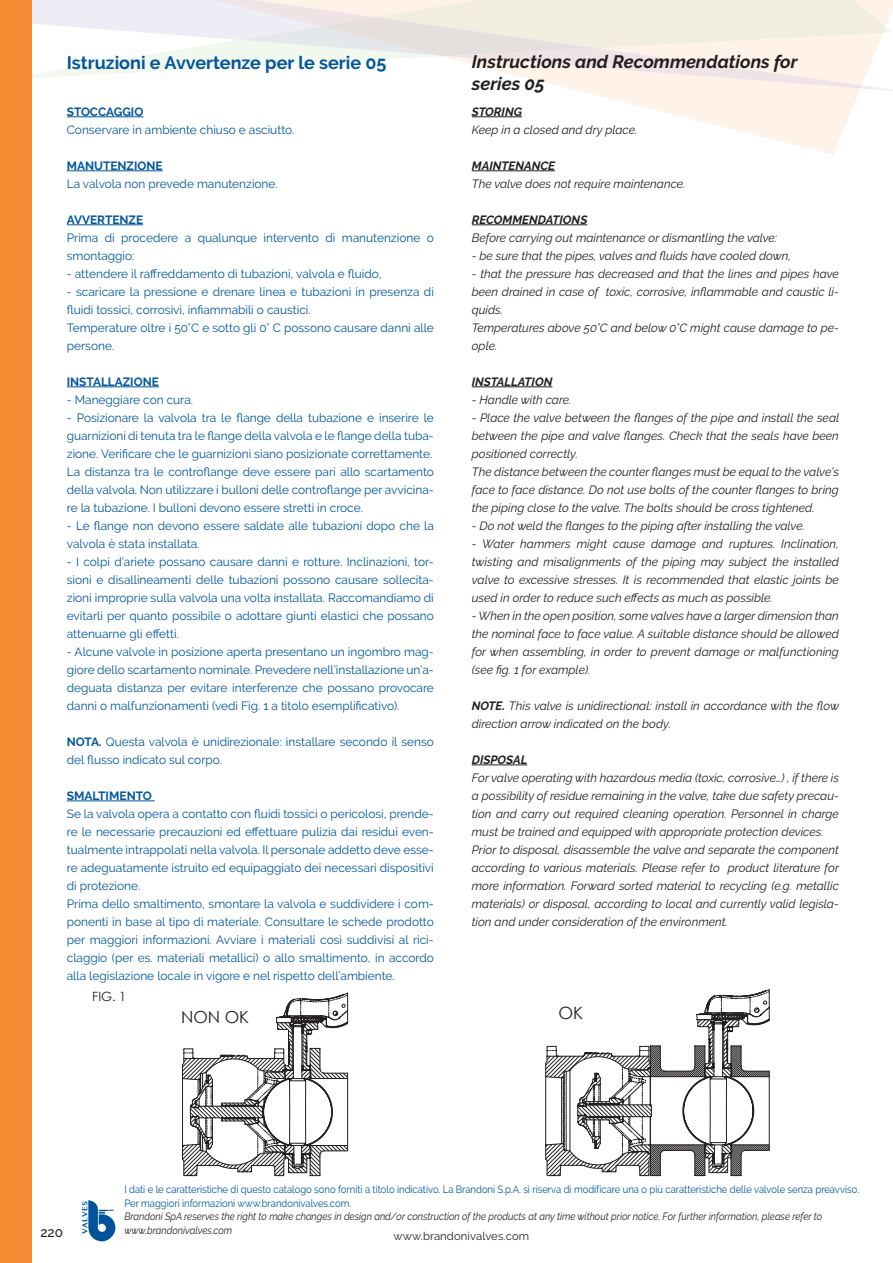
<style>
.page{position:relative;width:893px;height:1263px;background:#fff}
.page>*{position:absolute;margin:0;border:0;box-sizing:border-box;transform-origin:0 0}
.t1{font:italic 700 18px "Raleway";color:#231f20}
.t2{font:700 18px "Raleway";color:#01559d}
.t3{font:16.95px "Century Gothic";color:#231f20}
.t4{font:16.65px "Century Gothic";color:#231f20}
.t5{font:500 13.5px "Raleway";color:#231f20}
.t6{font:12.75px "Century Gothic";color:#231f20}
.t7{font:12px/18px "Raleway";color:#01559d;text-align:justify}
.t8{font:italic 12px/18px "Raleway";color:#231f20;text-align:justify}
.t9{font:700 12px "Raleway";color:#01559d}
.t10{font:italic 700 12px "Raleway";color:#231f20}
.t11{font:11.25px "Raleway";letter-spacing:.01em;color:#231f20}
.t12{font:10.5px/13.5px "Raleway";color:#01559d;scale:.9 1}
.t13{font:italic 10.5px "Raleway";color:#231f20;scale:.9 1}
.t14{font:700 7.8px "Lao MN";color:#01549b}
.s1{font-weight:700}
</style>
<div class="page">
<svg style="left:66px;top:92px;width:793px;height:62px"></svg>
<svg style="left:32px;top:0;width:861px;height:92px"></svg>
<svg style="left:165px;top:0;width:697px;height:88px"></svg>
<svg style="left:239px;top:0;width:647px;height:56px;background:#f1ece3"></svg>
<svg style="left:88px;top:1200px;width:27px;height:41px"></svg>
<div style="left:0;top:0;width:32px;height:1263px;background:#f58b32"></div>
<hr style="left:67px;top:116px;width:76px;height:1px;background:#01559d">
<hr style="left:67px;top:170px;width:96px;height:1px;background:#01559d">
<hr style="left:67px;top:224px;width:76px;height:1px;background:#01559d">
<hr style="left:67px;top:386px;width:92px;height:1px;background:#01559d">
<hr style="left:67px;top:800px;width:88px;height:1px;background:#01559d">
<hr style="left:472px;top:116px;width:50px;height:1px;background:#231f20">
<hr style="left:472px;top:170px;width:83px;height:1px;background:#231f20">
<hr style="left:472px;top:224px;width:115px;height:1px;background:#231f20">
<hr style="left:472px;top:386px;width:80px;height:1px;background:#231f20">
<hr style="left:472px;top:764px;width:55px;height:1px;background:#231f20">
<svg style="left:182px;top:992px;width:167px;height:185px"></svg>
<hr style="left:347px;top:1073px;width:1px;height:78px;background:#231f20">
<hr style="left:347px;top:993px;width:1px;height:30px;background:#231f20">
<svg style="left:545px;top:989px;width:225px;height:187px"></svg>
<hr style="left:769px;top:1071px;width:1px;height:79px;background:#231f20">
<hr style="left:769px;top:989px;width:1px;height:31px;background:#231f20">
<p class="t2" style="left:67px;top:52px;width:321px">Istruzioni e Avvertenze per le serie 05</p>
<p class="t1" style="left:472px;top:51px;width:327px">Instructions and Recommendations for</p>
<p class="t1" style="left:472px;top:73px;width:75px">series 05</p>
<p class="t9" style="left:67px;top:105px;width:78px">STOCCAGGIO</p>
<p class="t7" style="left:67px;top:121px;width:229px">Conservare in ambiente chiuso e asciutto.</p>
<p class="t9" style="left:67px;top:159px;width:97px">MANUTENZIONE</p>
<p class="t7" style="left:67px;top:175px;width:212px">La valvola non prevede manutenzione.</p>
<p class="t9" style="left:67px;top:213px;width:78px">AVVERTENZE</p>
<p class="t7" style="left:67px;top:229px;width:369px">Prima di procedere a qualunque intervento di manutenzione o smontaggio:</p>
<p class="t7" style="left:67px;top:265px;width:316px">- attendere il raffreddamento di tubazioni, valvola e fluido,</p>
<p class="t7" style="left:67px;top:283px;width:369px">- scaricare la pressione e drenare linea e tubazioni in presenza di fluidi tossici, corrosivi, infiammabili o caustici.</p>
<p class="t7" style="left:67px;top:319px;width:369px">Temperature oltre i 50°C e sotto gli 0° C possono causare danni alle persone.</p>
<p class="t9" style="left:67px;top:375px;width:94px">INSTALLAZIONE</p>
<p class="t7" style="left:67px;top:391px;width:128px">- Maneggiare con cura.</p>
<p class="t7" style="left:67px;top:409px;width:369px">- Posizionare la valvola tra le flange della tubazione e inserire le guarnizioni di tenuta tra le flange della valvola e le flange della tuba&shy;zione. Verificare che le guarnizioni siano posizionate correttamente.</p>
<p class="t7" style="left:67px;top:463px;width:369px">La distanza tra le controflange deve essere pari allo scartamento della valvola. Non utilizzare i bulloni delle controflange per avvicina&shy;re la tubazione. I bulloni devono essere stretti in croce.</p>
<p class="t7" style="left:67px;top:517px;width:369px">- Le flange non devono essere saldate alle tubazioni dopo che la valvola è stata installata.</p>
<p class="t7" style="left:67px;top:553px;width:369px">- I colpi d’ariete possano causare danni e rotture. Inclinazioni, tor&shy;sioni e disallineamenti delle tubazioni possono causare sollecita&shy;zioni improprie sulla valvola una volta installata. Raccomandiamo di evitarli per quanto possibile o adottare giunti elastici che possano attenuarne gli effetti.</p>
<p class="t7" style="left:67px;top:643px;width:369px">- Alcune valvole in posizione aperta presentano un ingombro mag&shy;giore dello scartamento nominale. Prevedere nell’installazione un’a&shy;deguata distanza per evitare interferenze che possano provocare danni o malfunzionamenti (vedi Fig. 1 a titolo esemplificativo).</p>
<p class="t7" style="left:67px;top:733px;width:369px"><span class="s1">NOTA.</span> Questa valvola è unidirezionale: installare secondo il senso del flusso indicato sul corpo.</p>
<p class="t9" style="left:67px;top:789px;width:87px">SMALTIMENTO</p>
<p class="t7" style="left:67px;top:805px;width:369px">Se la valvola opera a contatto con fluidi tossici o pericolosi, prende&shy;re le necessarie precauzioni ed effettuare pulizia dai residui even&shy;tualmente intrappolati nella valvola. Il personale addetto deve esse&shy;re adeguatamente istruito ed equipaggiato dei necessari dispositivi di protezione.</p>
<p class="t7" style="left:67px;top:895px;width:369px">Prima dello smaltimento, smontare la valvola e suddividere i com&shy;ponenti in base al tipo di materiale. Consultare le schede prodotto per maggiori informazioni. Avviare i materiali così suddivisi al rici&shy;claggio (per es. materiali metallici) o allo smaltimento, in accordo alla legislazione locale in vigore e nel rispetto dell’ambiente.</p>
<p class="t6" style="left:92px;top:989px;width:35px">FIG. 1</p>
<p class="t10" style="left:472px;top:105px;width:52px">STORING</p>
<p class="t8" style="left:472px;top:121px;width:167px">Keep in a closed and dry place.</p>
<p class="t10" style="left:472px;top:159px;width:85px">MAINTENANCE</p>
<p class="t8" style="left:472px;top:175px;width:215px">The valve does not require maintenance.</p>
<p class="t10" style="left:472px;top:213px;width:117px">RECOMMENDATIONS</p>
<p class="t8" style="left:472px;top:229px;width:307px">Before carrying out maintenance or dismantling the valve:</p>
<p class="t8" style="left:472px;top:247px;width:321px">- be sure that the pipes, valves and fluids have cooled down,</p>
<p class="t8" style="left:472px;top:265px;width:369px">- that the pressure has decreased and that the lines and pipes have been drained in case of toxic, corrosive, inflammable and caustic li&shy;quids.</p>
<p class="t8" style="left:472px;top:319px;width:369px">Temperatures above 50°C and below 0°C might cause damage to pe&shy;ople.</p>
<p class="t10" style="left:472px;top:375px;width:82px">INSTALLATION</p>
<p class="t8" style="left:472px;top:391px;width:101px">- Handle with care.</p>
<p class="t8" style="left:472px;top:409px;width:369px">- Place the valve between the flanges of the pipe and install the seal between the pipe and valve flanges. Check that the seals have been positioned correctly.</p>
<p class="t8" style="left:472px;top:463px;width:369px">The distance between the counter flanges must be equal to the valve’s face to face distance. Do not use bolts of the counter flanges to bring the piping close to the valve. The bolts should be cross tightened.</p>
<p class="t8" style="left:472px;top:517px;width:335px">- Do not weld the flanges to the piping after installing the valve.</p>
<p class="t8" style="left:472px;top:535px;width:369px">- Water hammers might cause damage and ruptures. Inclination, twisting and misalignments of the piping may subject the installed valve to excessive stresses. It is recommended that elastic joints be used in order to reduce such effects as much as possible.</p>
<p class="t8" style="left:472px;top:607px;width:369px">- When in the open position, some valves have a larger dimension than the nominal face to face value. A suitable distance should be allowed for when assembling, in order to prevent damage or malfunctioning (see fig. 1 for example).</p>
<p class="t8" style="left:472px;top:697px;width:369px"><span class="s1">NOTE.</span> This valve is unidirectional: install in accordance with the flow direction arrow indicated on the body.</p>
<p class="t10" style="left:472px;top:753px;width:57px">DISPOSAL</p>
<p class="t8" style="left:472px;top:769px;width:369px">For valve operating with hazardous media (toxic, corrosive…) , if there is a possibility of residue remaining in the valve, take due safety precau&shy;tion and carry out required cleaning operation. Personnel in charge must be trained and equipped with appropriate protection devices.</p>
<p class="t8" style="left:472px;top:841px;width:369px">Prior to disposal, disassemble the valve and separate the component according to various materials. Please refer to product literature for more information. Forward sorted material to recycling (e.g. metallic materials) or disposal, according to local and currently valid legisla&shy;tion and under consideration of the environment.</p>
<p class="t4" style="left:181px;top:1007px;width:70px">NON OK</p>
<p class="t3" style="left:558px;top:1002px;width:26px">OK</p>
<p class="t5" style="left:40px;top:1225px;width:24px">220</p>
<p class="t14" style="left:80px;top:1233px;width:34px;rotate:-90deg">VALVES</p>
<p class="t12" style="left:124px;top:1183px;width:818px">I dati e le caratteristiche di questo catalogo sono forniti a titolo indicativo. La Brandoni S.p.A. si riserva di modificare una o più caratteristiche delle valvole senza preavviso.<br>Per maggiori informazioni www.brandonivalves.com.</p>
<p class="t13" style="left:124px;top:1210px;width:777px">Brandoni SpA reserves the right to make changes in design and/or construction of the products at any time without prior notice. For further information, please refer to</p>
<p class="t13" style="left:124px;top:1224px;width:121px">www.brandonivalves.com</p>
<p class="t11" style="left:394px;top:1229px;width:137px">www.brandonivalves.com</p>
</div>
